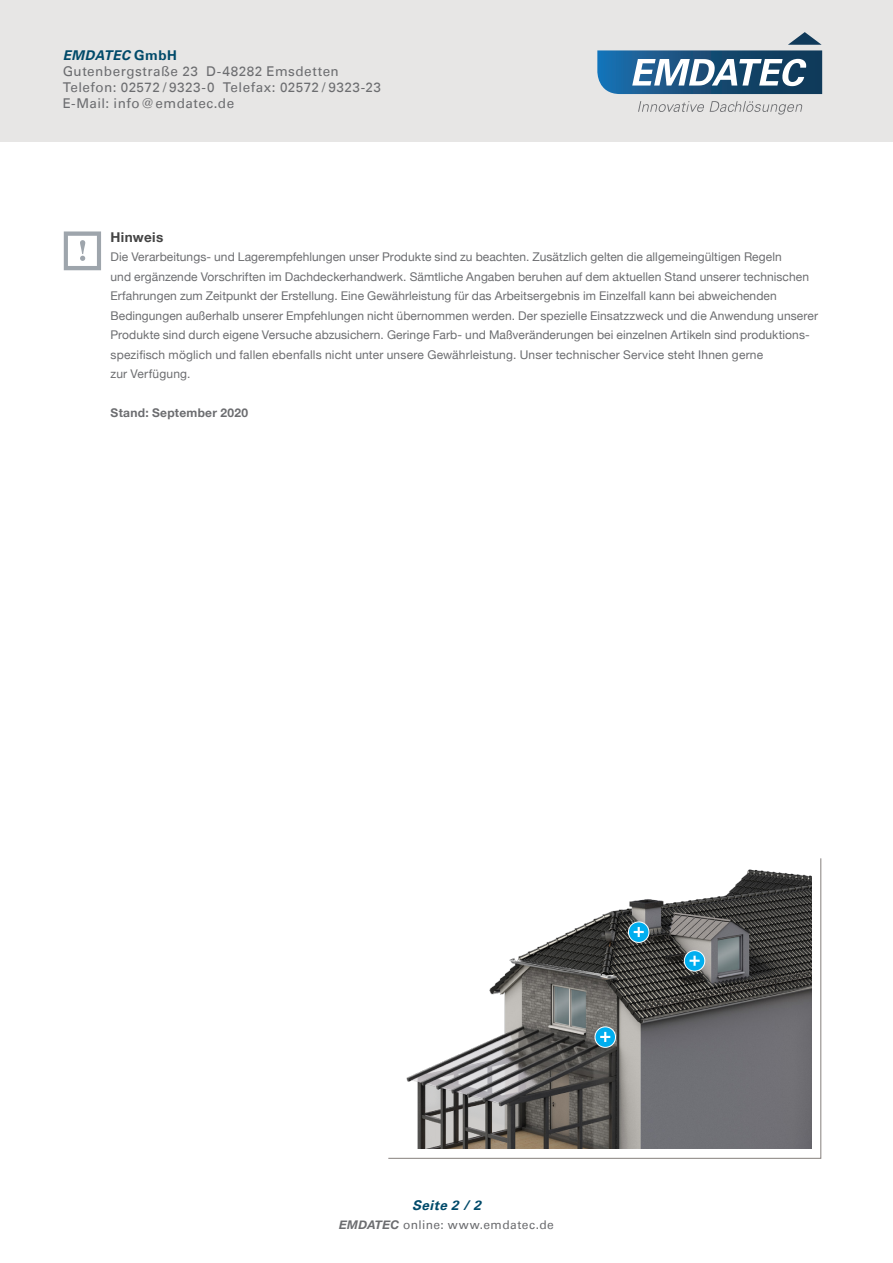
<style>
.page{position:relative;width:893px;height:1263px;background:#fff}
.page>*{position:absolute;margin:0;border:0;box-sizing:border-box;transform-origin:0 0}
.t1{font:13.5px "Univers LT";letter-spacing:.035em;color:#6c6d70}
.t2{font:italic 700 13.5px "Univers LT";letter-spacing:.03em;color:#004a6a}
.t3{font:700 13.5px "Helvetica Neue";letter-spacing:.025em;color:#444}
.t4{font:12px/19.5px "Helvetica Neue";letter-spacing:.005em;color:#6c6d70}
.t5{font:12px "Univers LT";letter-spacing:.04em;color:#6c6d70}
.t6{font:700 12px "Helvetica Neue";letter-spacing:.025em;color:#6c6d70}
.s1{font-style:normal}
.s2{font-family:"Helvetica Neue";font-weight:700;font-style:italic}
</style>
<div class="page">
<div style="left:0;top:0;width:893px;height:142px;background:#e7e6e5"></div>
<svg style="left:597px;top:32px;width:225px;height:62px"></svg>
<svg style="left:638px;top:101px;width:66px;height:11px"></svg>
<svg style="left:710px;top:101px;width:92px;height:14px"></svg>
<svg style="left:64px;top:231px;width:37px;height:39px"></svg>
<svg style="left:388px;top:858px;width:433px;height:300px"></svg>
<div style="left:628px;top:922px;width:21px;height:20px;background:#00aeef;border-radius:50%"></div>
<div style="left:628px;top:921px;width:21px;height:22px;border:1px solid #fff;border-radius:50%"></div>
<svg style="left:634px;top:927px;width:10px;height:10px"></svg>
<svg style="left:595px;top:1027px;width:20px;height:20px"></svg>
<div style="left:594px;top:1026px;width:22px;height:22px;border:1px solid #fff;border-radius:50%"></div>
<svg style="left:600px;top:1032px;width:10px;height:10px"></svg>
<div style="left:684px;top:951px;width:21px;height:20px;background:#00aeef;border-radius:50%"></div>
<div style="left:684px;top:950px;width:21px;height:22px;border:1px solid #fff;border-radius:50%"></div>
<svg style="left:689px;top:956px;width:11px;height:10px"></svg>
<p class="t2" style="left:63px;top:47px;width:116px">EMDATEC <span class="s1">GmbH</span></p>
<p class="t1" style="left:63px;top:63px;width:278px">Gutenbergstraße 23 D-48282 Emsdetten</p>
<p class="t1" style="left:63px;top:79px;width:320px">Telefon: 02572 / 9323-0 Telefax: 02572 / 9323-23</p>
<p class="t1" style="left:63px;top:96px;width:173px">E-Mail: info@emdatec.de</p>
<p class="t3" style="left:111px;top:226px;width:54px">Hinweis</p>
<p class="t4" style="left:111px;top:248px;width:673px">Die Verarbeitungs- und Lagerempfehlungen unser Produkte sind zu beachten. Zusätzlich gelten die allgemeingültigen Regeln</p>
<p class="t4" style="left:111px;top:267px;width:700px">und ergänzende Vorschriften im Dachdeckerhandwerk. Sämtliche Angaben beruhen auf dem aktuellen Stand unserer technischen</p>
<p class="t4" style="left:111px;top:287px;width:668px">Erfahrungen zum Zeitpunkt der Erstellung. Eine Gewährleistung für das Arbeitsergebnis im Einzelfall kann bei abweichenden</p>
<p class="t4" style="left:111px;top:306px;width:709px">Bedingungen außerhalb unserer Empfehlungen nicht übernommen werden. Der spezielle Einsatzzweck und die Anwendung unserer<br>Produkte sind durch eigene Versuche abzusichern. Geringe Farb- und Maßveränderungen bei einzelnen Artikeln sind produktions-</p>
<p class="t4" style="left:111px;top:345px;width:654px">spezifisch möglich und fallen ebenfalls nicht unter unsere Gewährleistung. Unser technischer Service steht Ihnen gerne</p>
<p class="t4" style="left:111px;top:365px;width:81px">zur Verfügung.</p>
<p class="t6" style="left:111px;top:403px;width:139px">Stand: September 2020</p>
<p class="t2" style="left:412px;top:1197px;width:70px">Seite 2 / 2</p>
<p class="t5" style="left:339px;top:1218px;width:216px"><span class="s2">EMDATEC</span> online: www.emdatec.de</p>
</div>
